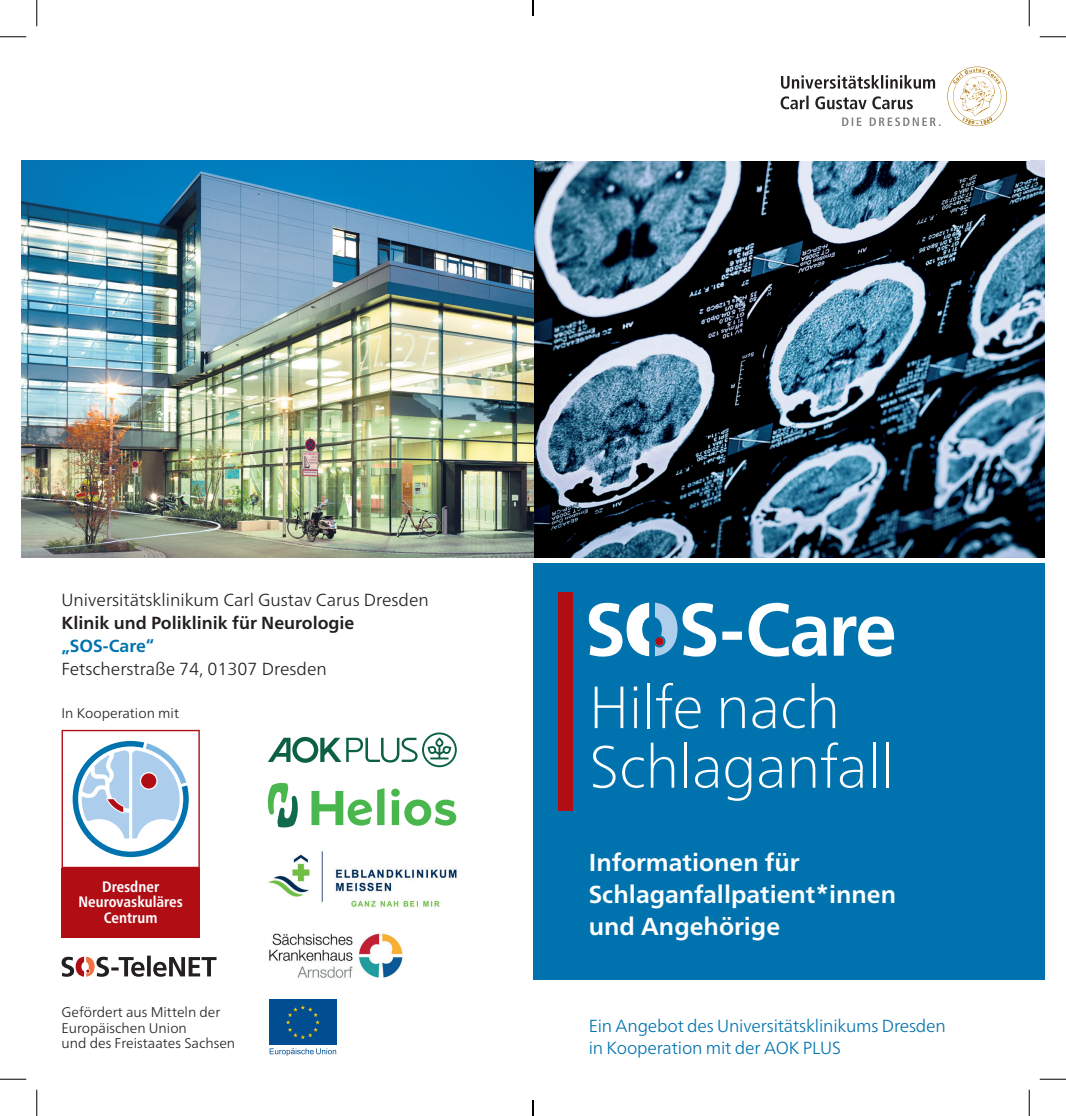
<style>
.page{position:relative;width:1066px;height:1116px;background:#fff}
.page>*{position:absolute;margin:0;border:0;box-sizing:border-box;transform-origin:0 0}
.t1{font:100 59.5px "Frutiger Neue LT Pro";letter-spacing:-.01em;color:#fff}
.t2{font:700 24.5px/31.5px "Frutiger Neue LT Pro";color:#fff}
.t3{font:300 17.5px "Frutiger Neue LT Pro";color:#231f20}
.t4{font:300 17.5px "Frutiger Neue LT Pro";letter-spacing:-.01em;color:#0073ae}
.t5{font:700 17.5px "Frutiger Neue LT Pro";color:#231f20}
.t6{font:700 17.5px "Frutiger Neue LT Pro";color:#0073ae}
.t7{font:700 condensed 15.05px "Frutiger Neue LT Pro";color:#fff}
.t8{font:300 14px/15.8px "Frutiger Neue LT Pro";color:#231f20}
</style>
<div class="page">
<img style="left:22px;top:161px;width:1022px;height:397px">
<div style="left:533px;top:563px;width:511px;height:416px;background:#0073ae"></div>
<div style="left:558px;top:592px;width:14px;height:219px;background:#b00d15"></div>
<svg style="left:947px;top:67px;width:60px;height:59px"></svg>
<svg style="left:780px;top:75px;width:155px;height:34px"></svg>
<svg style="left:842px;top:117px;width:98px;height:9px"></svg>
<svg style="left:748px;top:602px;width:146px;height:54px"></svg>
<svg style="left:589px;top:602px;width:60px;height:54px"></svg>
<svg style="left:655px;top:602px;width:87px;height:54px"></svg>
<div style="left:655px;top:637px;width:8px;height:8px;background:#b00d15;border-radius:50%"></div>
<svg style="left:62px;top:955px;width:154px;height:21px"></svg>
<svg style="left:311px;top:788px;width:145px;height:37px"></svg>
<svg style="left:267px;top:783px;width:31px;height:44px"></svg>
<div style="left:269px;top:999px;width:68px;height:45px;background:#004d91"></div>
<svg style="left:286px;top:1005px;width:34px;height:34px"></svg>
<svg style="left:270px;top:1048px;width:66px;height:7px"></svg>
<img style="left:268px;top:851px;width:189px;height:56px">
<img style="left:269px;top:933px;width:133px;height:45px">
<div style="left:62px;top:868px;width:138px;height:69px;background:#b00d15"></div>
<svg style="left:62px;top:729px;width:138px;height:139px"></svg>
<svg style="left:140px;top:772px;width:18px;height:17px"></svg>
<div style="left:141px;top:773px;width:15px;height:15px;background:#b00d15;border-radius:50%"></div>
<svg style="left:268px;top:732px;width:189px;height:35px"></svg>
<svg style="left:0;top:36px;width:26px;height:1px"></svg>
<svg style="left:1039px;top:36px;width:27px;height:1px"></svg>
<svg style="left:0;top:1078px;width:26px;height:1px"></svg>
<svg style="left:1039px;top:1078px;width:27px;height:1px"></svg>
<svg style="left:36px;top:0;width:1px;height:26px"></svg>
<svg style="left:36px;top:1089px;width:1px;height:26px"></svg>
<svg style="left:1029px;top:0;width:1px;height:26px"></svg>
<svg style="left:1029px;top:1089px;width:1px;height:26px"></svg>
<svg style="left:532px;top:0;width:2px;height:16px"></svg>
<svg style="left:532px;top:1100px;width:2px;height:15px"></svg>
<p class="t3" style="left:62px;top:589px;width:369px">Universitätsklinikum Carl Gustav Carus Dresden</p>
<p class="t5" style="left:62px;top:612px;width:294px">Klinik und Poliklinik für Neurologie</p>
<p class="t6" style="left:62px;top:635px;width:94px">„SOS-Care“</p>
<p class="t3" style="left:62px;top:657px;width:267px">Fetscherstraße 74, 01307 Dresden</p>
<p class="t8" style="left:62px;top:704px;width:119px">In Kooperation mit</p>
<p class="t7" style="left:102px;top:877px;width:58px">Dresdner</p>
<p class="t7" style="left:79px;top:892px;width:106px">Neurovaskuläres</p>
<p class="t7" style="left:104px;top:908px;width:55px">Centrum</p>
<p class="t8" style="left:62px;top:1003px;width:175px">Gefördert aus Mitteln der<br>Europäischen Union<br>und des Freistaates Sachsen</p>
<p class="t1" style="left:589px;top:671px;width:253px">Hilfe nach</p>
<p class="t1" style="left:589px;top:730px;width:307px">Schlaganfall</p>
<p class="t2" style="left:589px;top:846px;width:212px">Informationen für</p>
<p class="t2" style="left:589px;top:878px;width:309px">Schlaganfallpatient*innen und Angehörige</p>
<p class="t4" style="left:589px;top:1014px;width:358px">Ein Angebot des Universitätsklinikums Dresden</p>
<p class="t4" style="left:589px;top:1037px;width:254px">in Kooperation mit der AOK PLUS</p>
</div>
